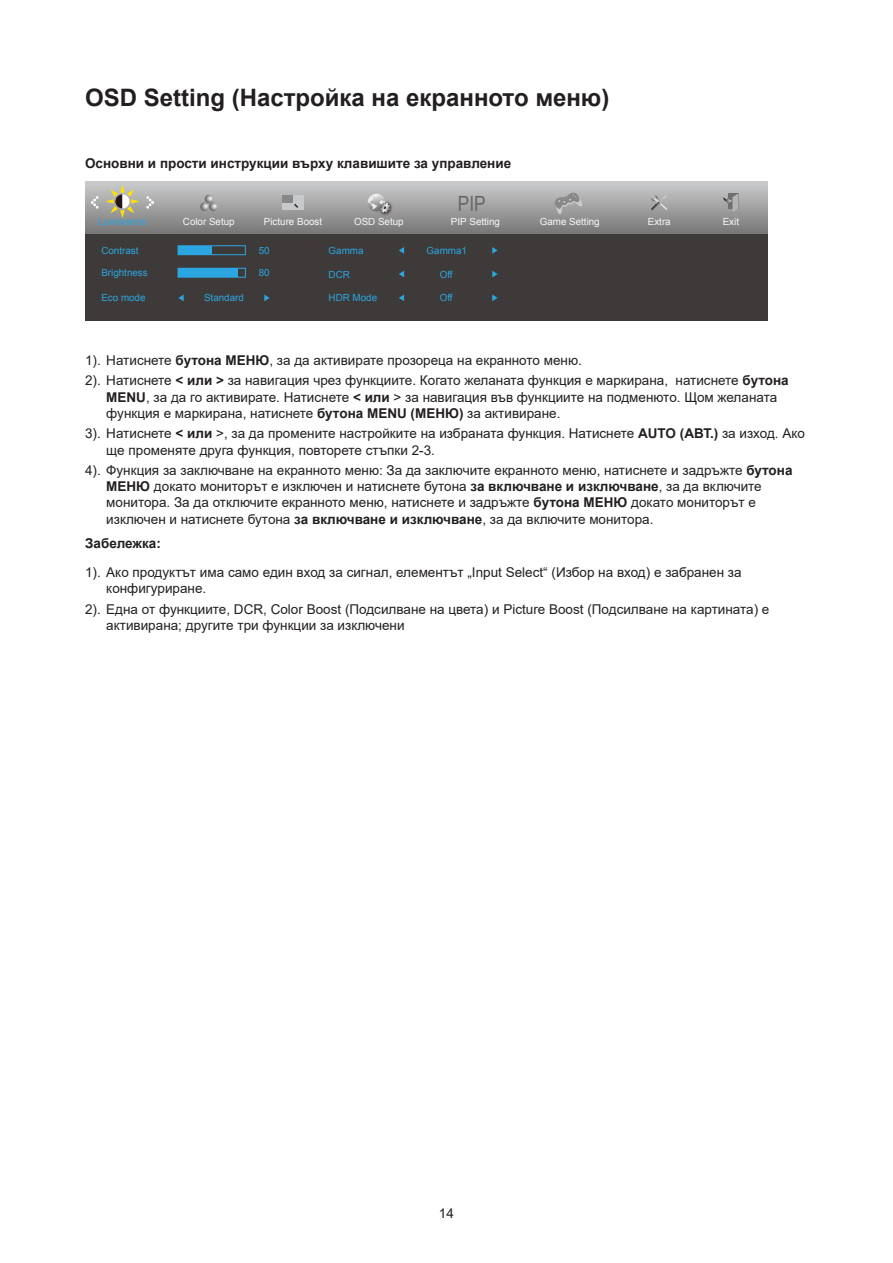
<style>
.page{position:relative;width:893px;height:1263px;background:#fff}
.page>*{position:absolute;margin:0;border:0;box-sizing:border-box;transform-origin:0 0}
.Heading_2{font:700 24px "Arial";color:#231f20}
.t1{font:21px "Arial Narrow";color:#686565}
.t2{font:13.5px/16.2px "Arial";color:#231f20}
.content_bold{font:700 13.5px "Arial";color:#231f20}
.t3{font:9.75px "Arial";color:#2ca6e0}
.t4{font:9.75px "Arial";color:#f7f7f7}
.s1{font-weight:700}
</style>
<div class="page">
<svg style="left:85px;top:181px;width:683px;height:53px;background:#a0a0a1"></svg>
<div style="left:85px;top:234px;width:683px;height:87px;background:#3e3a39"></div>
<svg style="left:91px;top:196px;width:8px;height:13px"></svg>
<svg style="left:146px;top:196px;width:8px;height:13px"></svg>
<svg style="left:105px;top:184px;width:34px;height:34px"></svg>
<svg style="left:200px;top:195px;width:18px;height:16px"></svg>
<div style="left:283px;top:195px;width:21px;height:15px;background:#c8c9ca"></div>
<div style="left:283px;top:195px;width:10px;height:8px;background:#888"></div>
<svg style="left:294px;top:203px;width:4px;height:5px"></svg>
<img style="left:377px;top:200px;width:18px;height:17px">
<svg style="left:368px;top:194px;width:22px;height:19px"></svg>
<svg style="left:723px;top:193px;width:15px;height:19px"></svg>
<svg style="left:651px;top:195px;width:18px;height:16px"></svg>
<div style="left:178px;top:245px;width:68px;height:10px;border:1px solid #2ca6e0"></div>
<div style="left:178px;top:246px;width:34px;height:9px;background:#2ca6e0"></div>
<div style="left:178px;top:268px;width:68px;height:10px;border:1px solid #2ca6e0"></div>
<div style="left:178px;top:268px;width:59px;height:9px;background:#2ca6e0"></div>
<svg style="left:178px;top:295px;width:6px;height:6px"></svg>
<svg style="left:264px;top:295px;width:6px;height:6px"></svg>
<svg style="left:399px;top:247px;width:5px;height:7px"></svg>
<svg style="left:492px;top:247px;width:6px;height:7px"></svg>
<svg style="left:399px;top:271px;width:5px;height:6px"></svg>
<svg style="left:492px;top:271px;width:6px;height:6px"></svg>
<svg style="left:399px;top:294px;width:5px;height:7px"></svg>
<svg style="left:492px;top:294px;width:6px;height:7px"></svg>
<svg style="left:555px;top:192px;width:27px;height:23px"></svg>
<p class="Heading_2" style="left:85px;top:80px;width:526px">OSD Setting (Настройка на екранното меню)</p>
<p class="content_bold" style="left:85px;top:154px;width:428px">Основни и прости инструкции върху клавишите за управление</p>
<p class="t1" style="left:458px;top:189px;width:29px">PIP</p>
<p class="t3" style="left:98px;top:215px;width:50px">Luminance</p>
<p class="t4" style="left:183px;top:215px;width:53px">Color Setup</p>
<p class="t4" style="left:264px;top:215px;width:60px">Picture Boost</p>
<p class="t4" style="left:354px;top:215px;width:51px">OSD Setup</p>
<p class="t4" style="left:648px;top:215px;width:24px">Extra</p>
<p class="t4" style="left:723px;top:215px;width:18px">Exit</p>
<p class="t3" style="left:101px;top:244px;width:39px">Contrast</p>
<p class="t3" style="left:259px;top:244px;width:12px">50</p>
<p class="t3" style="left:101px;top:267px;width:48px">Brightness</p>
<p class="t3" style="left:259px;top:267px;width:12px">80</p>
<p class="t3" style="left:101px;top:292px;width:46px">Eco mode</p>
<p class="t3" style="left:204px;top:292px;width:41px">Standard</p>
<p class="t4" style="left:451px;top:215px;width:51px">PIP Setting</p>
<p class="t4" style="left:540px;top:215px;width:62px">Game Setting</p>
<p class="t3" style="left:329px;top:244px;width:36px">Gamma</p>
<p class="t3" style="left:427px;top:244px;width:42px">Gamma1</p>
<p class="t3" style="left:329px;top:268px;width:23px">DCR</p>
<p class="t3" style="left:440px;top:268px;width:14px">Off</p>
<p class="t3" style="left:329px;top:292px;width:50px">HDR Mode</p>
<p class="t3" style="left:440px;top:292px;width:14px">Off</p>
<p class="t2" style="left:85px;top:352px;width:498px">1). Натиснете <span class="s1">бутона МЕНЮ</span>, за да активирате прозореца на екранното меню.</p>
<p class="t2" style="left:106px;top:372px;width:684px;text-indent:-21px">2). Натиснете <span class="s1">&lt; или &gt;</span> за навигация чрез функциите. Когато желаната функция е маркирана, натиснете <span class="s1">бутона<br>MENU</span>, за да го активирате. Натиснете <span class="s1">&lt; или</span> &gt; за навигация във функциите на подменюто. Щом желаната функция е маркирана, натиснете <span class="s1">бутона MENU (МЕНЮ)</span> за активиране.</p>
<p class="t2" style="left:106px;top:425px;width:700px;text-indent:-21px">3). Натиснете <span class="s1">&lt; или</span> &gt;, за да промените настройките на избраната функция. Натиснете <span class="s1">AUTO (АВТ.)</span> за изход. Ако ще променяте друга функция, повторете стъпки 2-3.</p>
<p class="t2" style="left:106px;top:462px;width:688px;text-indent:-21px">4). Функция за заключване на екранното меню: За да заключите екранното меню, натиснете и задръжте <span class="s1">бутона МЕНЮ</span> докато мониторът е изключен и натиснете бутона <span class="s1">за включване и изключване</span>, за да включите монитора. За да отключите екранното меню, натиснете и задръжте <span class="s1">бутона МЕНЮ</span> докато мониторът е изключен и натиснете бутона <span class="s1">за включване и изключване</span>, за да включите монитора.</p>
<p class="content_bold" style="left:85px;top:534px;width:77px">Забележка:</p>
<p class="t2" style="left:106px;top:564px;width:637px;text-indent:-21px">1). Ако продуктът има само един вход за сигнал, елементът „Input Select“ (Избор на вход) е забранен за конфигуриране.</p>
<p class="t2" style="left:106px;top:601px;width:665px;text-indent:-21px">2). Една от функциите, DCR, Color Boost (Подсилване на цвета) и Picture Boost (Подсилване на картината) е активирана; другите три функции за изключени</p>
<p class="t2" style="left:439px;top:1205px;width:17px">14</p>
</div>
